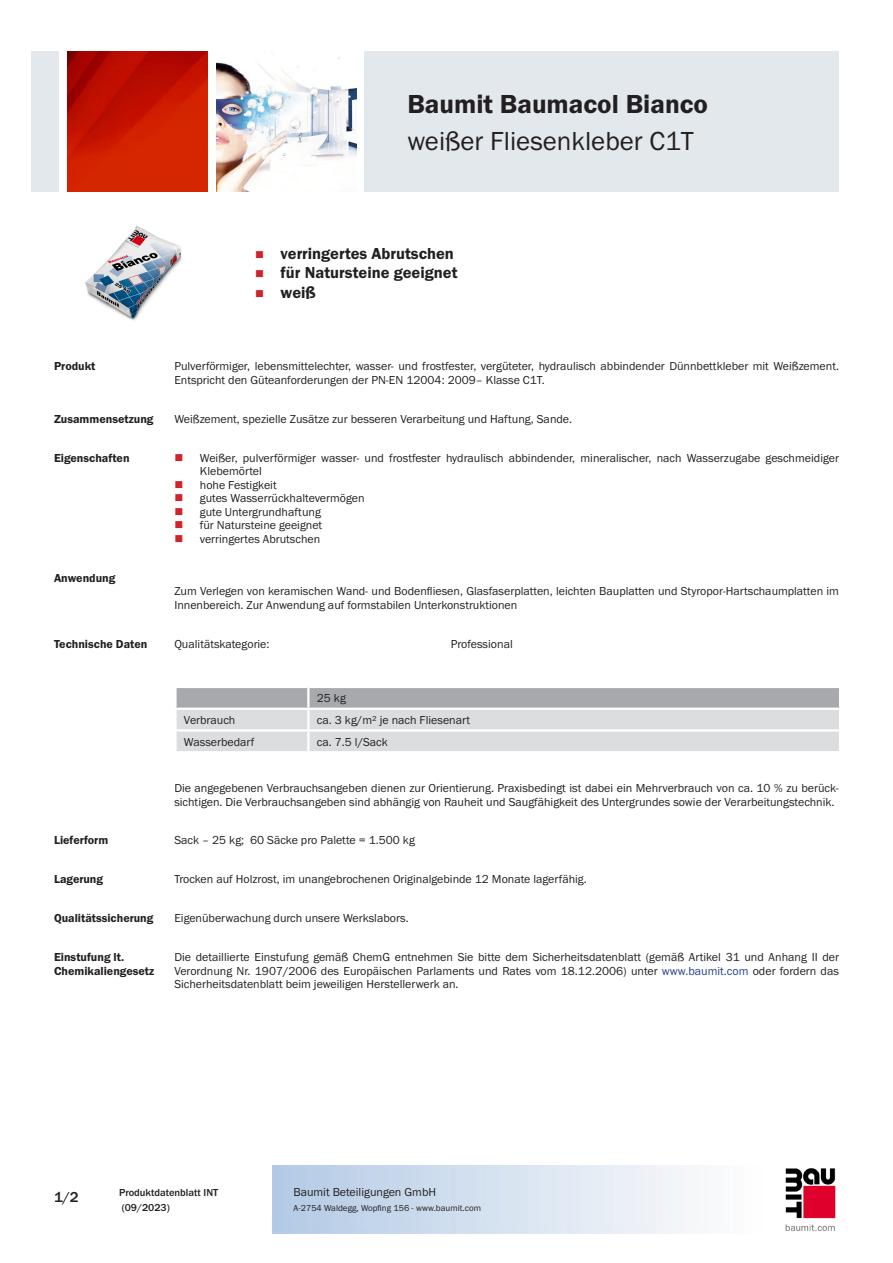
<style>
.page{position:relative;width:893px;height:1263px;background:#fff}
.page>*{position:absolute;margin:0;border:0;box-sizing:border-box;transform-origin:0 0}
.PDS_Produktname_Land{font:27px "BM Franklin Gothic URW Boo";color:#231f20}
.PDS_Produktname{font:27px "BM Franklin Gothic URW Dem";color:#231f20}
.t1{font:16.5px "BM Franklin Gothic URW Dem";color:#231f20}
.t2{font:500 15px "BM Franklin Gothic URW";color:#231f20}
.PDS_Standard{font:12px/13.5px "BM Franklin Gothic URW Boo";color:#231f20}
.PDS_Header{font:12px/13.5px "BM Franklin Gothic URW Dem";color:#231f20}
.PDS_Standard_linksbü{font:12px "BM Franklin Gothic URW Boo";color:#231f20}
.t3{font:500 10.5px/15px "BM Franklin Gothic URW";color:#231f20}
.t4{font:9px "BM Franklin Gothic URW Boo";color:#231f20}
.s1{color:#253f8e}
</style>
<div class="page">
<img style="left:785px;top:1168px;width:51px;height:63px">
<div style="left:32px;top:51px;width:27px;height:140px;background:#e2e8eb"></div>
<img style="left:68px;top:52px;width:140px;height:139px">
<img style="left:216px;top:57px;width:141px;height:134px">
<div style="left:365px;top:51px;width:474px;height:140px;background:#e2e8eb"></div>
<img style="left:85px;top:225px;width:97px;height:96px">
<svg style="left:175px;top:687px;width:665px;height:64px;background:#cfd0d2"></svg>
<p class="PDS_Produktname" style="left:407px;top:87px;width:302px">Baumit Baumacol Bianco</p>
<p class="PDS_Produktname_Land" style="left:407px;top:124px;width:288px">weißer Fliesenkleber C1T</p>
<p class="t1" style="left:281px;top:243px;width:175px">verringertes Abrutschen</p>
<p class="t1" style="left:281px;top:263px;width:178px">für Natursteine geeignet</p>
<p class="t1" style="left:281px;top:282px;width:37px">weiß</p>
<p class="PDS_Header" style="left:54px;top:360px;width:43px">Produkt</p>
<p class="PDS_Standard" style="left:174px;top:360px;width:666px">Pulverförmiger, lebensmittelechter, wasser- und frostfester, vergüteter, hydraulisch abbindender Dünnbettkleber mit Weißzement.<br>Entspricht den Güteanforderungen der PN-EN 12004: 2009– Klasse C1T.</p>
<p class="PDS_Header" style="left:54px;top:412px;width:101px">Zusammensetzung</p>
<p class="PDS_Standard" style="left:174px;top:412px;width:399px">Weißzement, spezielle Zusätze zur besseren Verarbeitung und Haftung, Sande.</p>
<p class="PDS_Header" style="left:54px;top:451px;width:77px">Eigenschaften</p>
<p class="PDS_Standard" style="left:200px;top:451px;width:641px">Weißer, pulverförmiger wasser- und frostfester hydraulisch abbindender, mineralischer, nach Wasserzugabe geschmeidiger<br>Klebemörtel</p>
<p class="PDS_Standard" style="left:200px;top:478px;width:78px">hohe Festigkeit</p>
<p class="PDS_Standard" style="left:200px;top:492px;width:166px">gutes Wasserrückhaltevermögen</p>
<p class="PDS_Standard" style="left:200px;top:505px;width:123px">gute Untergrundhaftung</p>
<p class="PDS_Standard" style="left:200px;top:519px;width:124px">für Natursteine geeignet</p>
<p class="PDS_Standard" style="left:200px;top:532px;width:122px">verringertes Abrutschen</p>
<p class="PDS_Header" style="left:54px;top:571px;width:63px">Anwendung</p>
<p class="PDS_Standard" style="left:174px;top:584px;width:666px">Zum Verlegen von keramischen Wand- und Bodenfliesen, Glasfaserplatten, leichten Bauplatten und Styropor-Hartschaumplatten im<br>Innenbereich. Zur Anwendung auf formstabilen Unterkonstruktionen</p>
<p class="PDS_Header" style="left:54px;top:637px;width:95px">Technische Daten</p>
<p class="PDS_Standard_linksbü" style="left:174px;top:636px;width:97px">Qualitätskategorie:</p>
<p class="PDS_Standard_linksbü" style="left:451px;top:636px;width:64px">Professional</p>
<p class="PDS_Standard_linksbü" style="left:317px;top:691px;width:31px">25 kg</p>
<p class="PDS_Standard_linksbü" style="left:184px;top:713px;width:53px">Verbrauch</p>
<p class="PDS_Standard_linksbü" style="left:317px;top:713px;width:155px">ca. 3 kg/m² je nach Fliesenart</p>
<p class="PDS_Standard_linksbü" style="left:184px;top:734px;width:72px">Wasserbedarf</p>
<p class="PDS_Standard_linksbü" style="left:317px;top:734px;width:72px">ca. 7.5 l/Sack</p>
<p class="PDS_Standard" style="left:174px;top:782px;width:666px">Die angegebenen Verbrauchsangeben dienen zur Orientierung. Praxisbedingt ist dabei ein Mehrverbrauch von ca. 10 % zu berück&shy;sichtigen. Die Verbrauchsangeben sind abhängig von Rauheit und Saugfähigkeit des Untergrundes sowie der Verarbeitungstechnik.</p>
<p class="PDS_Header" style="left:54px;top:834px;width:56px">Lieferform</p>
<p class="PDS_Standard" style="left:174px;top:834px;width:242px">Sack – 25 kg; 60 Säcke pro Palette = 1.500 kg</p>
<p class="PDS_Header" style="left:54px;top:873px;width:51px">Lagerung</p>
<p class="PDS_Standard" style="left:174px;top:873px;width:414px">Trocken auf Holzrost, im unangebrochenen Originalgebinde 12 Monate lagerfähig.</p>
<p class="PDS_Header" style="left:54px;top:912px;width:101px">Qualitätssicherung</p>
<p class="PDS_Standard" style="left:174px;top:912px;width:236px">Eigenüberwachung durch unsere Werkslabors.</p>
<p class="PDS_Header" style="left:54px;top:950px;width:102px">Einstufung lt.<br>Chemikaliengesetz</p>
<p class="PDS_Standard" style="left:174px;top:950px;width:666px;text-align:justify">Die detaillierte Einstufung gemäß ChemG entnehmen Sie bitte dem Sicherheitsdatenblatt (gemäß Artikel 31 und Anhang II der Verordnung Nr. 1907/2006 des Europäischen Parlaments und Rates vom 18.12.2006) unter <span class="s1">www.baumit.com</span> oder fordern das Sicherheitsdatenblatt beim jeweiligen Herstellerwerk an.</p>
<p class="t2" style="left:54px;top:1188px;width:26px">1/2</p>
<p class="t3" style="left:119px;top:1185px;width:101px">Produktdatenblatt INT (09/2023)</p>
<p class="PDS_Standard" style="left:293px;top:1185px;width:144px">Baumit Beteiligungen GmbH</p>
<p class="t4" style="left:293px;top:1202px;width:189px">A-2754 Waldegg, Wopfing 156 - www.baumit.com</p>
</div>
